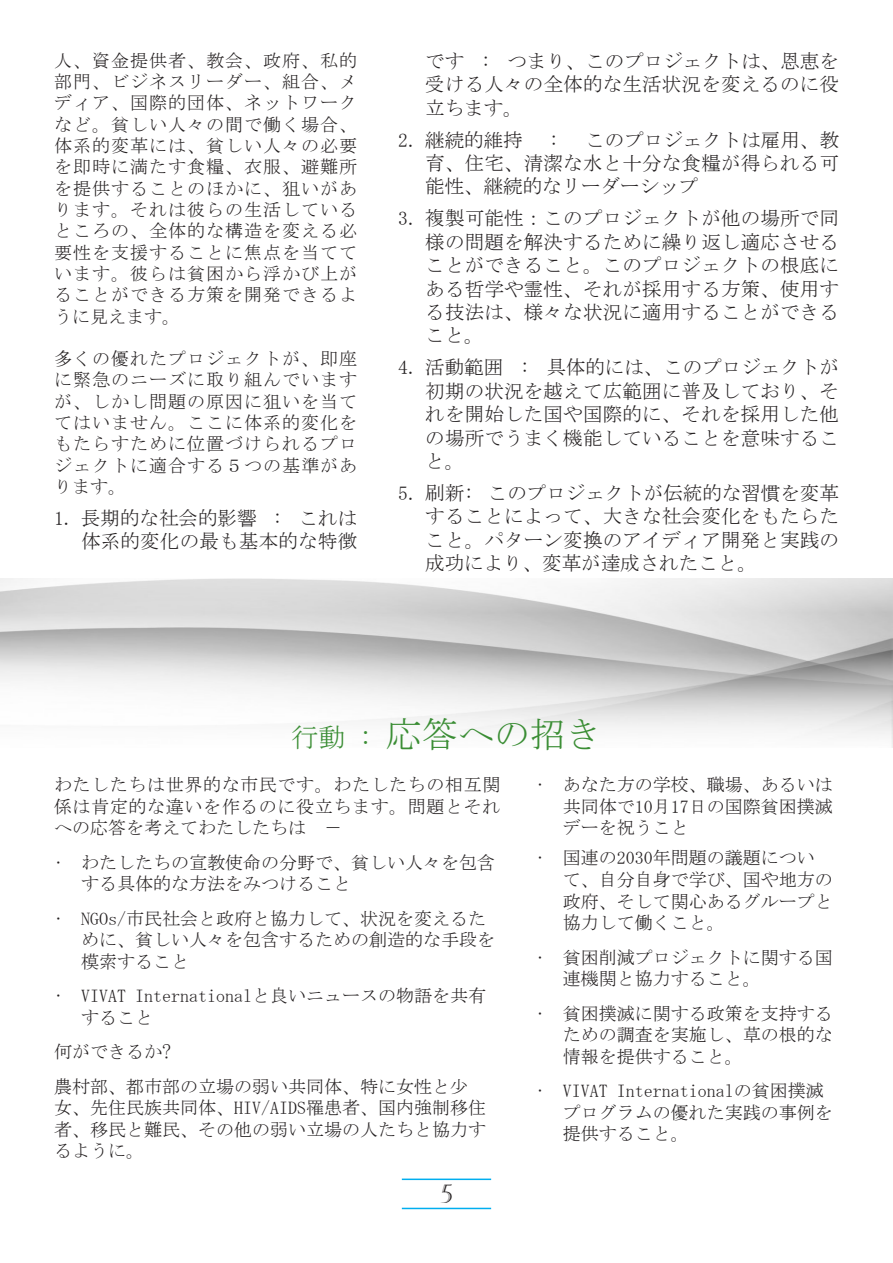
<style>
.page{position:relative;width:893px;height:1263px;background:#fff}
.page>*{position:absolute;margin:0;border:0;box-sizing:border-box;transform-origin:0 0}
.t1{font:36px "MS Mincho";color:#3a8d34}
.t2{font:25.5px "Castellar";color:#231f20}
.t3{font:19.5px/23.4px "MS Mincho";letter-spacing:.01em;color:#231f20;text-align:justify}
.t4{font:18px/21.6px "MS Mincho";color:#231f20}
.s1{font-size:27px}
</style>
<div class="page">
<hr style="left:402px;top:1178px;width:89px;height:2px;background:#00aeef">
<hr style="left:402px;top:1208px;width:89px;height:1px;background:#00aeef">
<p class="t4" style="left:54px;top:50px;width:305px;text-align:justify">人、資金提供者、教会、政府、私的部門、ビジネスリーダー、組合、メディア、国際的団体、ネットワークなど。貧しい人々の間で働く場合、体系的変革には、貧しい人々の必要を即時に満たす食糧、衣服、避難所を提供することのほかに、狙いがあります。それは彼らの生活しているところの、全体的な構造を変える必要性を支援することに焦点を当てています。彼らは貧困から浮かび上がることができる方策を開発できるように見えます。</p>
<p class="t4" style="left:54px;top:348px;width:305px;text-align:justify">多くの優れたプロジェクトが、即座に緊急のニーズに取り組んでいますが、しかし問題の原因に狙いを当ててはいません。ここに体系的変化をもたらすために位置づけられるプロジェクトに適合する５つの基準があります。</p>
<p class="t3" style="left:54px;top:506px;width:305px;text-align:right">1. 長期的な社会的影響 : これは体系的変化の最も基本的な特徴</p>
<p class="t3" style="left:425px;top:49px;width:415px">です : つまり、このプロジェクトは、恩恵を受ける人々の全体的な生活状況を変えるのに役立ちます。</p>
<p class="t3" style="left:398px;top:128px;width:126px">2. 継続的維持</p>
<p class="t3" style="left:549px;top:128px;width:11px">:</p>
<p class="t3" style="left:425px;top:128px;width:415px;text-indent:160px">このプロジェクトは雇用、教育、住宅、清潔な水と十分な食糧が得られる可能性、継続的なリーダーシップ</p>
<p class="t3" style="left:425px;top:207px;width:415px;text-indent:-27px">3. 複製可能性：このプロジェクトが他の場所で同様の問題を解決するために繰り返し適応させることができること。このプロジェクトの根底にある哲学や霊性、それが採用する方策、使用する技法は、様々な状況に適用することができること。</p>
<p class="t3" style="left:425px;top:356px;width:415px;text-indent:-27px">4. 活動範囲 : 具体的には、このプロジェクトが初期の状況を越えて広範囲に普及しており、それを開始した国や国際的に、それを採用した他の場所でうまく機能していることを意味すること。</p>
<p class="t3" style="left:425px;top:481px;width:415px;text-indent:-27px">5. 刷新: このプロジェクトが伝統的な習慣を変革することによって、大きな社会変化をもたらたこと。パターン変換のアイディア開発と実践の成功により、変革が達成されたこと。</p>
<p class="t1" style="left:292px;top:716px;width:312px"><span class="s1">行動 :</span> 応答への招き</p>
<p class="t4" style="left:54px;top:774px;width:448px;text-align:justify">わたしたちは世界的な市民です。わたしたちの相互関係は肯定的な違いを作るのに役立ちます。問題とそれへの応答を考えてわたしたちは　－</p>
<p class="t4" style="left:81px;top:851px;width:415px;text-indent:-27px">• わたしたちの宣教使命の分野で、貧しい人々を包含する具体的な方法をみつけること</p>
<p class="t4" style="left:81px;top:907px;width:415px;text-indent:-27px">• NGOs/市民社会と政府と協力して、状況を変えるために、貧しい人々を包含するための創造的な手段を模索すること</p>
<p class="t4" style="left:81px;top:985px;width:406px;text-indent:-27px">• VIVAT Internationalと良いニュースの物語を共有すること</p>
<p class="t4" style="left:54px;top:1041px;width:118px">何ができるか?</p>
<p class="t4" style="left:54px;top:1075px;width:433px">農村部、都市部の立場の弱い共同体、特に女性と少女、先住民族共同体、HIV/AIDS罹患者、国内強制移住者、移民と難民、その他の弱い立場の人たちと協力するように。</p>
<p class="t4" style="left:563px;top:774px;width:271px;text-align:justify;text-indent:-27px">• あなた方の学校、職場、あるいは共同体で10月17日の国際貧困撲滅デーを祝うこと</p>
<p class="t4" style="left:563px;top:847px;width:271px;text-indent:-27px">• 国連の2030年問題の議題について、自分自身で学び、国や地方の政府、そして関心あるグループと協力して働くこと。</p>
<p class="t4" style="left:563px;top:946px;width:271px;text-indent:-27px">• 貧困削減プロジェクトに関する国連機関と協力すること。</p>
<p class="t4" style="left:563px;top:1002px;width:271px;text-align:justify;text-indent:-27px">• 貧困撲滅に関する政策を支持するための調査を実施し、草の根的な情報を提供すること。</p>
<p class="t4" style="left:563px;top:1080px;width:271px;text-indent:-27px">• VIVAT Internationalの貧困撲滅プログラムの優れた実践の事例を提供すること。</p>
<h2 class="t2" style="left:440px;top:1179px;width:14px">5</h2>
</div>
